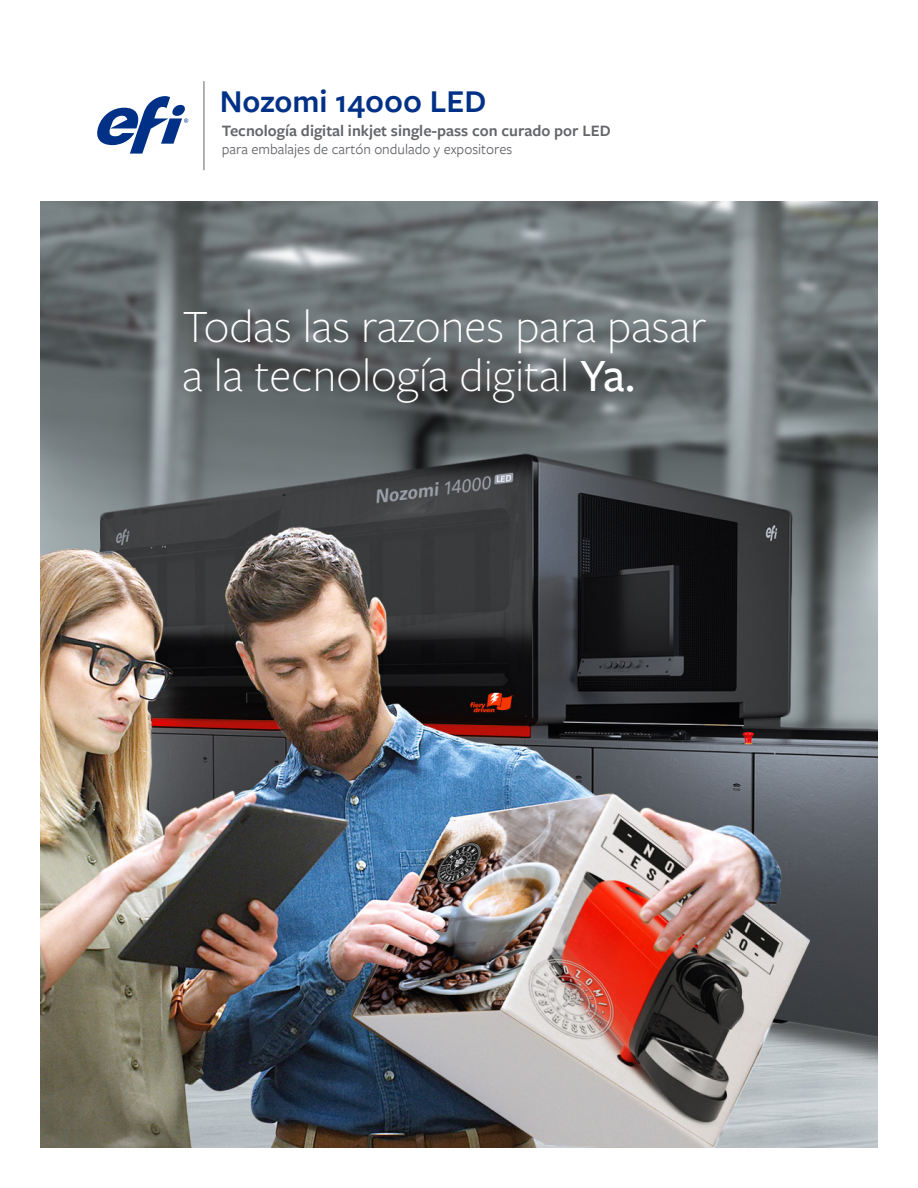
<style>
.page{position:relative;width:918px;height:1188px;background:#fff}
.page>*{position:absolute;margin:0;border:0;box-sizing:border-box;transform-origin:0 0}
.Cover_Page_Head_30pt{font:300 48px/49.5px "Freight Sans Pro";color:#fff}
.PRODUCT_NAME_287_BLU{font:600 33px "Freight Sans Pro";color:#003186}
.t1{font:600 16.5px "Freight Sans Pro";color:#63656a}
.t2{font:15px "Freight Sans Pro";color:#63656a}
.s1{font-weight:500}
</style>
<div class="page">
<svg style="left:97px;top:96px;width:91px;height:58px"></svg>
<hr style="left:204px;top:81px;width:1px;height:89px;background:#62656a">
<img style="left:40px;top:202px;width:838px;height:946px">
<p class="PRODUCT_NAME_287_BLU" style="left:220px;top:79px;width:268px">Nozomi 14000 LED</p>
<p class="t1" style="left:222px;top:120px;width:390px">Tecnología digital inkjet single-pass con curado por LED</p>
<p class="t2" style="left:222px;top:139px;width:292px">para embalajes de cartón ondulado y expositores</p>
<p class="Cover_Page_Head_30pt" style="left:183px;top:300px;width:525px">Todas las razones para pasar a la tecnología digital <span class="s1">Ya.</span></p>
</div>
